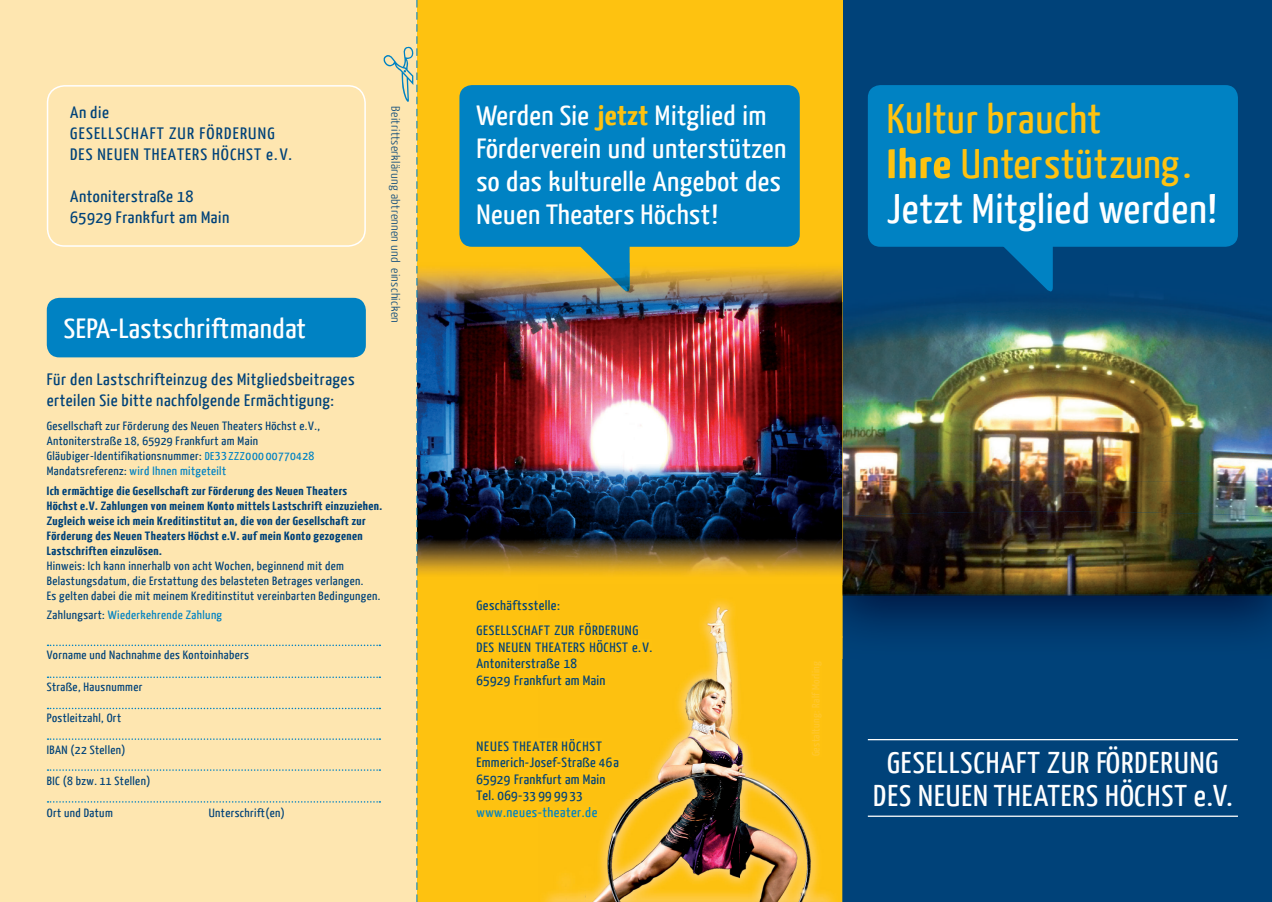
<style>
.page{position:relative;width:1272px;height:902px;background:#fff}
.page>*{position:absolute;margin:0;border:0;box-sizing:border-box;transform-origin:0 0}
.t1{font:41.25px/45px "Yanone Kaffeesatz";letter-spacing:.015em;color:#fec210;scale:1.13 1}
.t2{font:30px/33px "Yanone Kaffeesatz";letter-spacing:.03em;color:#fff;text-align:center;scale:1.12 1}
.t3{font:27.75px/33px "Yanone Kaffeesatz";letter-spacing:.015em;color:#fff;scale:1.15 1}
.t4{font:16.5px/21px "Yanone Kaffeesatz";letter-spacing:.03em;color:#004279;scale:1.15 1}
.t5{font:16.5px/21px "Yanone Kaffeesatz";letter-spacing:.06em;color:#004279;scale:1.15 1}
.t6{font:13.5px/16.5px "Yanone Kaffeesatz";letter-spacing:.025em;color:#004279;scale:1.15 1}
.t7{font:13.5px/25px "Yanone Kaffeesatz";letter-spacing:.045em;color:#004279;scale:1.15 1}
.t8{font:13.5px "Yanone Kaffeesatz";letter-spacing:.035em;color:#0082c3;scale:1.15 1}
.t9{font:12px/15px "Yanone Kaffeesatz";letter-spacing:.03em;color:#004279;scale:1.15 1}
.t10{font:700 12px/15px "Yanone Kaffeesatz";letter-spacing:.03em;color:#004279;scale:1.2 1}
.t11{font:300 12px "Yanone Kaffeesatz";letter-spacing:.025em;color:#004279;scale:1.15 1}
.t12{font:12px "Yanone Kaffeesatz";letter-spacing:.03em;color:#0082c3;scale:1.15 1}
.t13{font:10.5px "Yanone Kaffeesatz";letter-spacing:.025em;color:#fec731;scale:1.15 1}
.s1{font-weight:700}
.s2{color:#fff}
.s3{font-weight:700;color:#fec210}
.s4{font-size:11.25px;color:#0082c3}
.s5{color:#0082c3}
.s6{color:#004279}
</style>
<div class="page">
<div style="left:842px;top:0;width:429px;height:901px;background:#004279"></div>
<img style="left:843px;top:595px;width:428px;height:37px">
<div style="left:417px;top:0;width:425px;height:901px;background:#fec210"></div>
<div style="left:0;top:0;width:417px;height:901px;background:#fee6b0"></div>
<img style="left:842px;top:283px;width:429px;height:312px">
<div style="left:867px;top:85px;width:370px;height:162px;background:#0082c3;border-radius:12px"></div>
<div style="left:459px;top:85px;width:340px;height:162px;background:#0082c3;border-radius:12px"></div>
<svg style="left:989px;top:246px;width:63px;height:49px"></svg>
<svg style="left:566px;top:246px;width:63px;height:17px"></svg>
<hr style="left:867px;top:815px;width:370px;height:1px;background:#fff">
<hr style="left:867px;top:739px;width:370px;height:1px;background:#fff">
<img style="left:417px;top:263px;width:425px;height:313px">
<img style="left:596px;top:263px;width:33px;height:28px">
<img style="left:842px;top:595px;width:1px;height:306px">
<img style="left:544px;top:601px;width:289px;height:300px">
<img style="left:544px;top:601px;width:15px;height:9px">
<img style="left:544px;top:623px;width:94px;height:12px">
<img style="left:544px;top:639px;width:108px;height:13px">
<img style="left:544px;top:658px;width:32px;height:10px">
<img style="left:544px;top:674px;width:61px;height:12px">
<img style="left:544px;top:738px;width:57px;height:13px">
<img style="left:544px;top:757px;width:75px;height:10px">
<img style="left:544px;top:773px;width:61px;height:12px">
<img style="left:544px;top:790px;width:38px;height:11px">
<img style="left:544px;top:806px;width:53px;height:11px">
<img style="left:811px;top:661px;width:10px;height:95px">
<svg style="left:48px;top:0;width:369px;height:901px"></svg>
<p class="t11" style="left:403px;top:106px;width:189px;rotate:90deg">Beitrittserklärung abtrennen und einschicken</p>
<h1 class="t1" style="left:887px;top:95px;width:293px">Kultur braucht<br><span class="s1">Ihre</span> Unterstützung.<br><span class="s2">Jetzt Mitglied werden!</span></h1>
<h3 class="t3" style="left:476px;top:98px;width:271px">Werden Sie <span class="s3">jetzt</span> Mitglied im<br>Förderverein und unterstützen so das kulturelle Angebot des<br>Neuen Theaters Höchst!</h3>
<h3 class="t5" style="left:70px;top:101px;width:194px">An die<br>GESELLSCHAFT ZUR FÖRDERUNG<br>DES NEUEN THEATERS HÖCHST e.V.</h3>
<h3 class="t4" style="left:70px;top:185px;width:140px">Antoniterstraße 18<br>65929 Frankfurt am Main</h3>
<h3 class="t3" style="left:64px;top:311px;width:212px">SEPA-Lastschriftmandat</h3>
<h3 class="t4" style="left:47px;top:368px;width:269px">Für den Lastschrifteinzug des Mitgliedsbeitrages erteilen Sie bitte nachfolgende Ermächtigung:</h3>
<p class="t9" style="left:47px;top:418px;width:239px">Gesellschaft zur Förderung des Neuen Theaters Höchst e. V., Antoniterstraße 18, 65929 Frankfurt am Main Gläubiger-Identifikationsnummer: <span class="s4">DE</span><span class="s5">33</span><span class="s4">ZZZ</span><span class="s5">00000770428<br></span>Mandatsreferenz: <span class="s5">wird Ihnen mitgeteilt</span></p>
<p class="t10" style="left:47px;top:482px;width:281px">Ich ermächtige die Gesellschaft zur Förderung des Neuen Theaters<br>Höchst e.V. Zahlungen von meinem Konto mittels Lastschrift einzuziehen.<br>Zugleich weise ich mein Kreditinstitut an, die von der Gesellschaft zur Förderung des Neuen Theaters Höchst e.V. auf mein Konto gezogenen Lastschriften einzulösen.</p>
<p class="t9" style="left:47px;top:557px;width:291px">Hinweis: Ich kann innerhalb von acht Wochen, beginnend mit dem<br>Belastungsdatum, die Erstattung des belasteten Betrages verlangen.<br>Es gelten dabei die mit meinem Kreditinstitut vereinbarten Bedingungen.</p>
<p class="t12" style="left:47px;top:607px;width:154px"><span class="s6">Zahlungsart:</span> Wiederkehrende Zahlung</p>
<p class="t9" style="left:47px;top:647px;width:177px">Vorname und Nachnahme des Kontoinhabers</p>
<p class="t9" style="left:47px;top:678px;width:85px">Straße, Hausnummer</p>
<p class="t9" style="left:47px;top:710px;width:66px">Postleitzahl, Ort</p>
<p class="t9" style="left:47px;top:741px;width:70px">IBAN (22 Stellen)</p>
<p class="t9" style="left:47px;top:773px;width:92px">BIC (8 bzw. 11 Stellen)</p>
<p class="t9" style="left:47px;top:804px;width:59px">Ort und Datum</p>
<p class="t9" style="left:209px;top:804px;width:68px">Unterschrift(en)</p>
<p class="t7" style="left:476px;top:592px;width:142px">Geschäftsstelle:<br>GESELLSCHAFT ZUR FÖRDERUNG</p>
<p class="t6" style="left:476px;top:638px;width:154px">DES NEUEN THEATERS HÖCHST e.V.<br>Antoniterstraße 18<br>65929 Frankfurt am Main</p>
<p class="t13" style="left:809px;top:756px;width:84px;rotate:-90deg">Gestaltung: Ralf Morling</p>
<p class="t6" style="left:476px;top:737px;width:125px">NEUES THEATER HÖCHST<br>Emmerich-Josef-Straße 46a<br>65929 Frankfurt am Main<br>Tel. 069-3399 9933</p>
<p class="t8" style="left:476px;top:803px;width:107px">www.neues-theater.de</p>
<h2 class="t2" style="left:873px;top:745px;width:322px">GESELLSCHAFT ZUR FÖRDERUNG<br>DES NEUEN THEATERS HÖCHST e.V.</h2>
</div>
